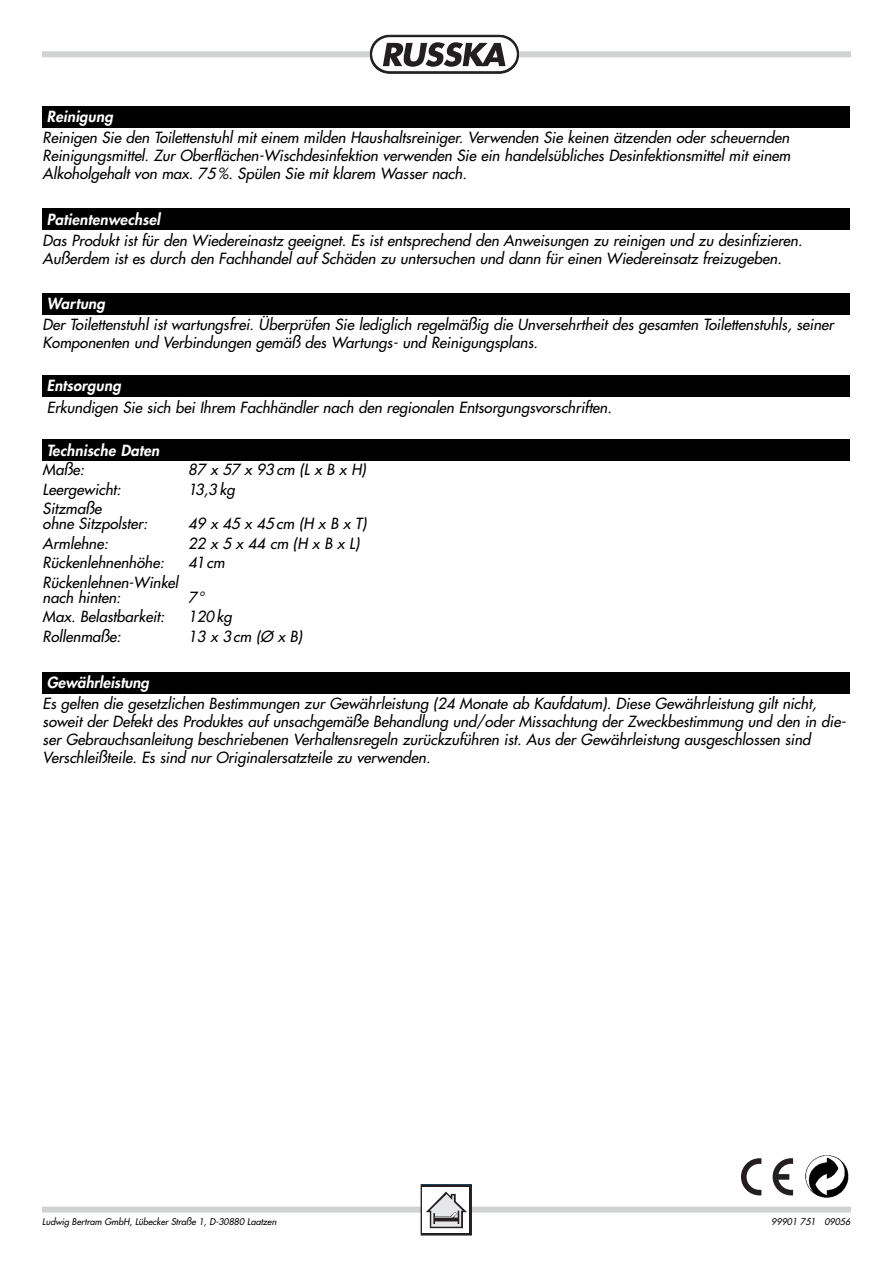
<style>
.page{position:relative;width:893px;height:1263px;background:#fff}
.page>*{position:absolute;margin:0;border:0;box-sizing:border-box;transform-origin:0 0}
.t1{font:italic 15px/18px "Futura";color:#000}
.t2{font:italic 800 15px "Futura";letter-spacing:.01em;color:#fff}
.t3{font:italic 9px "Futura";color:#000}
</style>
<div class="page">
<div style="left:370px;top:35px;width:149px;height:39px;border:1px solid #231f20;border-radius:19px"></div>
<svg style="left:42px;top:35px;width:808px;height:38px"></svg>
<div style="left:42px;top:1207px;width:808px;height:6px;background:#d1d2d4"></div>
<div style="left:421px;top:1184px;width:51px;height:51px;border:1px solid #231f20"></div>
<svg style="left:421px;top:1185px;width:50px;height:50px"></svg>
<div style="left:42px;top:106px;width:808px;height:22px;background:#000"></div>
<div style="left:42px;top:440px;width:808px;height:21px;background:#000"></div>
<div style="left:42px;top:294px;width:808px;height:21px;background:#000"></div>
<div style="left:42px;top:208px;width:808px;height:22px;background:#000"></div>
<div style="left:42px;top:376px;width:808px;height:21px;background:#000"></div>
<div style="left:42px;top:672px;width:808px;height:21px;background:#000"></div>
<svg style="left:772px;top:1158px;width:21px;height:37px"></svg>
<svg style="left:741px;top:1158px;width:20px;height:37px"></svg>
<img style="left:806px;top:1155px;width:42px;height:42px">
<p class="t2" style="left:47px;top:109px;width:67px">Reinigung</p>
<p class="t1" style="left:43px;top:130px;width:749px;text-align:justify">Reinigen Sie den Toilettenstuhl mit einem milden Haushaltsreiniger. Verwenden Sie keinen ätzenden oder scheuernden Reinigungsmittel. Zur Oberflächen-Wischdesinfektion verwenden Sie ein handelsübliches Desinfektionsmittel mit einem Alkoholgehalt von max. 75 %. Spülen Sie mit klarem Wasser nach.</p>
<p class="t2" style="left:47px;top:212px;width:115px">Patientenwechsel</p>
<p class="t1" style="left:43px;top:232px;width:761px">Das Produkt ist für den Wiedereinastz geeignet. Es ist entsprechend den Anweisungen zu reinigen und zu desinfizieren.<br>Außerdem ist es durch den Fachhandel auf Schäden zu untersuchen und dann für einen Wiedereinsatz freizugeben.</p>
<p class="t2" style="left:47px;top:297px;width:60px">Wartung</p>
<p class="t1" style="left:43px;top:317px;width:792px">Der Toilettenstuhl ist wartungsfrei. Überprüfen Sie lediglich regelmäßig die Unversehrtheit des gesamten Toilettenstuhls, seiner<br>Komponenten und Verbindungen gemäß des Wartungs- und Reinigungsplans.</p>
<p class="t2" style="left:47px;top:379px;width:75px">Entsorgung</p>
<p class="t1" style="left:47px;top:399px;width:566px">Erkundigen Sie sich bei Ihrem Fachhändler nach den regionalen Entsorgungsvorschriften.</p>
<p class="t2" style="left:47px;top:443px;width:114px">Technische Daten</p>
<p class="t1" style="left:43px;top:462px;width:43px">Maße:</p>
<p class="t1" style="left:188px;top:462px;width:179px">87 x 57 x 93 cm (L x B x H)</p>
<p class="t1" style="left:43px;top:481px;width:80px">Leergewicht:</p>
<p class="t1" style="left:188px;top:481px;width:48px">13,3 kg</p>
<p class="t1" style="left:43px;top:502px;width:106px;line-height:15px">Sitzmaße<br>ohne Sitzpolster:</p>
<p class="t1" style="left:188px;top:516px;width:180px">49 x 45 x 45 cm (H x B x T)</p>
<p class="t1" style="left:43px;top:535px;width:67px">Armlehne:</p>
<p class="t1" style="left:188px;top:535px;width:173px">22 x 5 x 44 cm (H x B x L)</p>
<p class="t1" style="left:43px;top:555px;width:123px">Rückenlehnenhöhe:</p>
<p class="t1" style="left:188px;top:555px;width:38px">41cm</p>
<p class="t1" style="left:43px;top:576px;width:137px;line-height:15px">Rückenlehnen-Winkel nach hinten:</p>
<p class="t1" style="left:188px;top:589px;width:17px">7°</p>
<p class="t1" style="left:43px;top:609px;width:123px">Max. Belastbarkeit:</p>
<p class="t1" style="left:188px;top:609px;width:45px">120kg</p>
<p class="t1" style="left:43px;top:628px;width:80px">Rollenmaße:</p>
<p class="t1" style="left:188px;top:628px;width:115px">13 x 3 cm (Ø x B)</p>
<p class="t2" style="left:47px;top:675px;width:104px">Gewährleistung</p>
<p class="t1" style="left:43px;top:696px;width:804px">Es gelten die gesetzlichen Bestimmungen zur Gewährleistung (24 Monate ab Kaufdatum). Diese Gewährleistung gilt nicht, soweit der Defekt des Produktes auf unsachgemäße Behandlung und/oder Missachtung der Zweckbestimmung und den in die&shy;ser Gebrauchsanleitung beschriebenen Verhaltensregeln zurückzuführen ist. Aus der Gewährleistung ausgeschlossen sind Verschleißteile. Es sind nur Originalersatzteile zu verwenden.</p>
<p class="t3" style="left:42px;top:1217px;width:236px">Ludwig Bertram GmbH, Lübecker Straße 1, D-30880 Laatzen</p>
<p class="t3" style="left:771px;top:1217px;width:81px">99901 751 09056</p>
</div>
